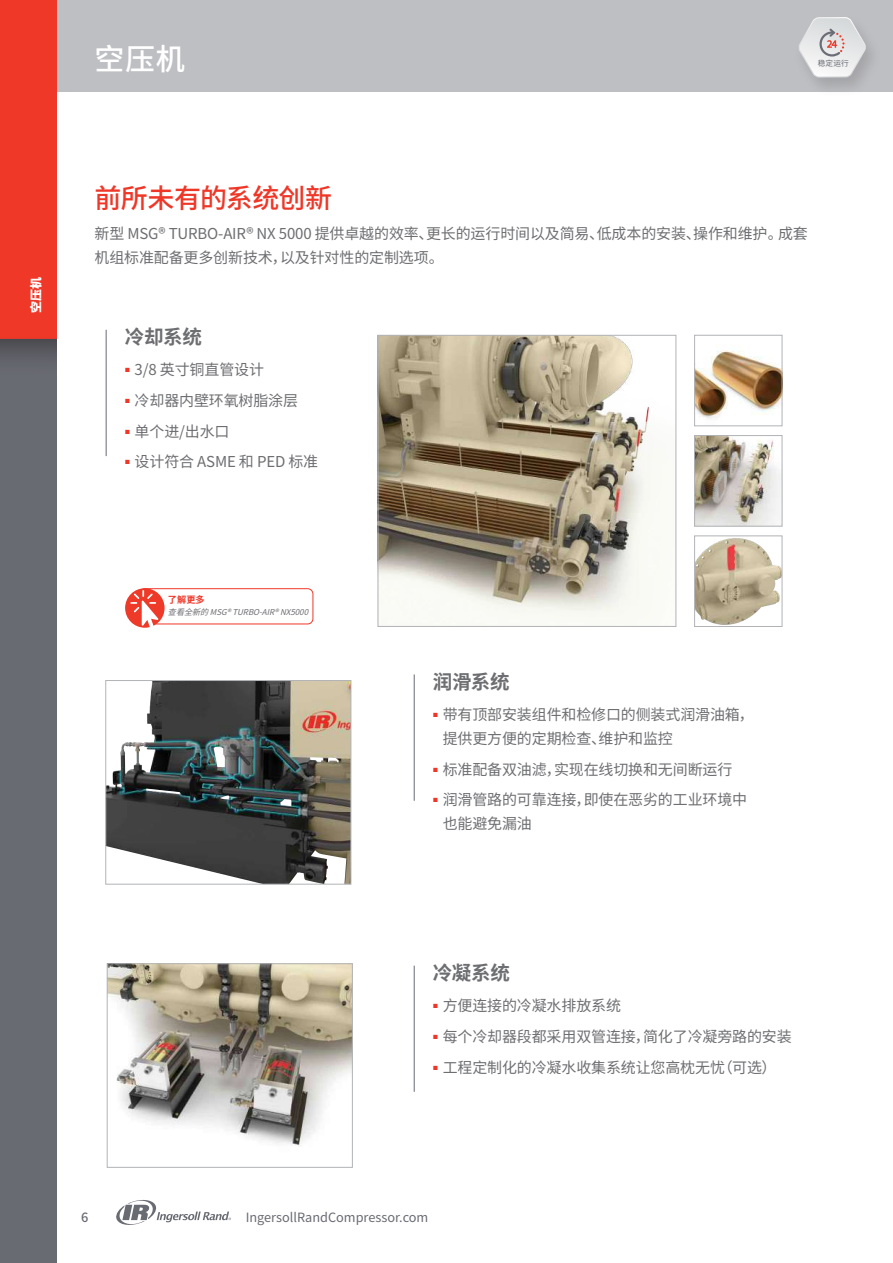
<style>
.page{position:relative;width:893px;height:1263px;background:#fff}
.page>*{position:absolute;margin:0;border:0;box-sizing:border-box;transform-origin:0 0}
.t1{font:500 30px "Noto Sans CJ Ksc";color:#fff}
.t2{font:500 27px "Noto Sans CJ Ksc";letter-spacing:-.02em;color:#ef3728}
.t3{font:700 19.5px "Noto Sans CJ Ksc";letter-spacing:-.01em;color:#6d6e71}
.t4{font:15px/24px "Noto Sans CJ Ksc";letter-spacing:-.01em;color:#6d6e71}
.t5{font:12.75px "Noto Sans CJ Ksc";color:#696b73}
.t6{font:500 12.75px "Noto Sans CJ Ksc";color:#696b73}
.t7{font:900 12px "Noto Sans CJ Ksc";color:#fff}
.t8{font:700 9.3px "Noto Sans CJ Ksc";color:#ef3728}
.t9{font:italic 8.1px "Noto Sans CJ Ksc";color:#6d6e71}
.t10{font:7.65px "Noto Sans Hans";color:#6a6c74}
</style>
<div class="page">
<div style="left:56px;top:0;width:837px;height:92px;background:#bebfc3"></div>
<svg style="left:116px;top:1199px;width:115px;height:26px"></svg>
<img style="left:0;top:0;width:56px;height:1263px">
<img style="left:791px;top:10px;width:90px;height:82px">
<svg style="left:797px;top:17px;width:70px;height:61px"></svg>
<img style="left:791px;top:5px;width:90px;height:2px">
<img style="left:696px;top:345px;width:84px;height:74px">
<div style="left:694px;top:335px;width:88px;height:91px;border:1px solid #b1b3b6"></div>
<img style="left:696px;top:437px;width:84px;height:87px">
<div style="left:694px;top:435px;width:88px;height:91px;border:1px solid #b1b3b6"></div>
<img style="left:696px;top:538px;width:84px;height:87px">
<div style="left:694px;top:535px;width:88px;height:92px;border:1px solid #b1b3b6"></div>
<img style="left:380px;top:337px;width:282px;height:288px">
<div style="left:378px;top:335px;width:298px;height:292px;border:1px solid #b1b3b6"></div>
<hr style="left:106px;top:330px;width:1px;height:126px;background:#696b73">
<hr style="left:414px;top:674px;width:1px;height:127px;background:#696b73">
<hr style="left:414px;top:966px;width:1px;height:126px;background:#696b73">
<img style="left:107px;top:682px;width:242px;height:200px">
<div style="left:105px;top:680px;width:246px;height:204px;border:1px solid #b1b3b6"></div>
<img style="left:109px;top:965px;width:242px;height:181px">
<div style="left:107px;top:963px;width:246px;height:204px;border:1px solid #b1b3b6"></div>
<div style="left:139px;top:588px;width:174px;height:36px;border:1px solid #ef3728;border-radius:5px"></div>
<svg style="left:125px;top:588px;width:40px;height:40px"></svg>
<svg style="left:130px;top:590px;width:28px;height:38px"></svg>
<p class="t7" style="left:29px;top:313px;width:38px;rotate:-90deg">空压机</p>
<h1 class="t1" style="left:94px;top:42px;width:92px">空压机</h1>
<p class="t10" style="left:818px;top:59px;width:32px">稳定运行</p>
<h2 class="t2" style="left:94px;top:183px;width:239px">前所未有的系统创新</h2>
<p class="t4" style="left:94px;top:222px;width:715px">新型 MSG® TURBO-AIR® NX 5000 提供卓越的效率、更长的运行时间以及简易、低成本的安装、操作和维护。成套机组标准配备更多创新技术，以及针对性的定制选项。</p>
<h3 class="t3" style="left:125px;top:326px;width:79px">冷却系统</h3>
<p class="t4" style="left:125px;top:358px;width:141px"><sup>■</sup> 3/8 英寸铜直管设计</p>
<p class="t4" style="left:125px;top:389px;width:175px"><sup>■</sup> 冷却器内壁环氧树脂涂层</p>
<p class="t4" style="left:125px;top:419px;width:106px"><sup>■</sup> 单个进/出水口</p>
<p class="t4" style="left:125px;top:450px;width:195px"><sup>■</sup> 设计符合 ASME 和 PED 标准</p>
<p class="t8" style="left:168px;top:595px;width:38px">了解更多</p>
<p class="t9" style="left:168px;top:607px;width:147px">查看全新的MSG®TURBO-AIR®NX5000</p>
<h3 class="t3" style="left:433px;top:671px;width:78px">润滑系统</h3>
<p class="t4" style="left:443px;top:703px;width:313px;text-indent:-10px"><sup>■</sup> 带有顶部安装组件和检修口的侧装式润滑油箱，提供更方便的定期检查、维护和监控</p>
<p class="t4" style="left:433px;top:757px;width:301px"><sup>■</sup> 标准配备双油滤，实现在线切换和无间断运行</p>
<p class="t4" style="left:443px;top:788px;width:306px;text-indent:-10px"><sup>■</sup> 润滑管路的可靠连接，即使在恶劣的工业环境中也能避免漏油</p>
<h3 class="t3" style="left:433px;top:962px;width:79px">冷凝系统</h3>
<p class="t4" style="left:433px;top:994px;width:190px"><sup>■</sup> 方便连接的冷凝水排放系统</p>
<p class="t4" style="left:433px;top:1024px;width:360px"><sup>■</sup> 每个冷却器段都采用双管连接，简化了冷凝旁路的安装</p>
<p class="t4" style="left:433px;top:1055px;width:345px"><sup>■</sup> 工程定制化的冷凝水收集系统让您高枕无忧（可选）</p>
<p class="t6" style="left:81px;top:1210px;width:9px">6</p>
<p class="t5" style="left:246px;top:1210px;width:184px">IngersollRandCompressor.com</p>
</div>
